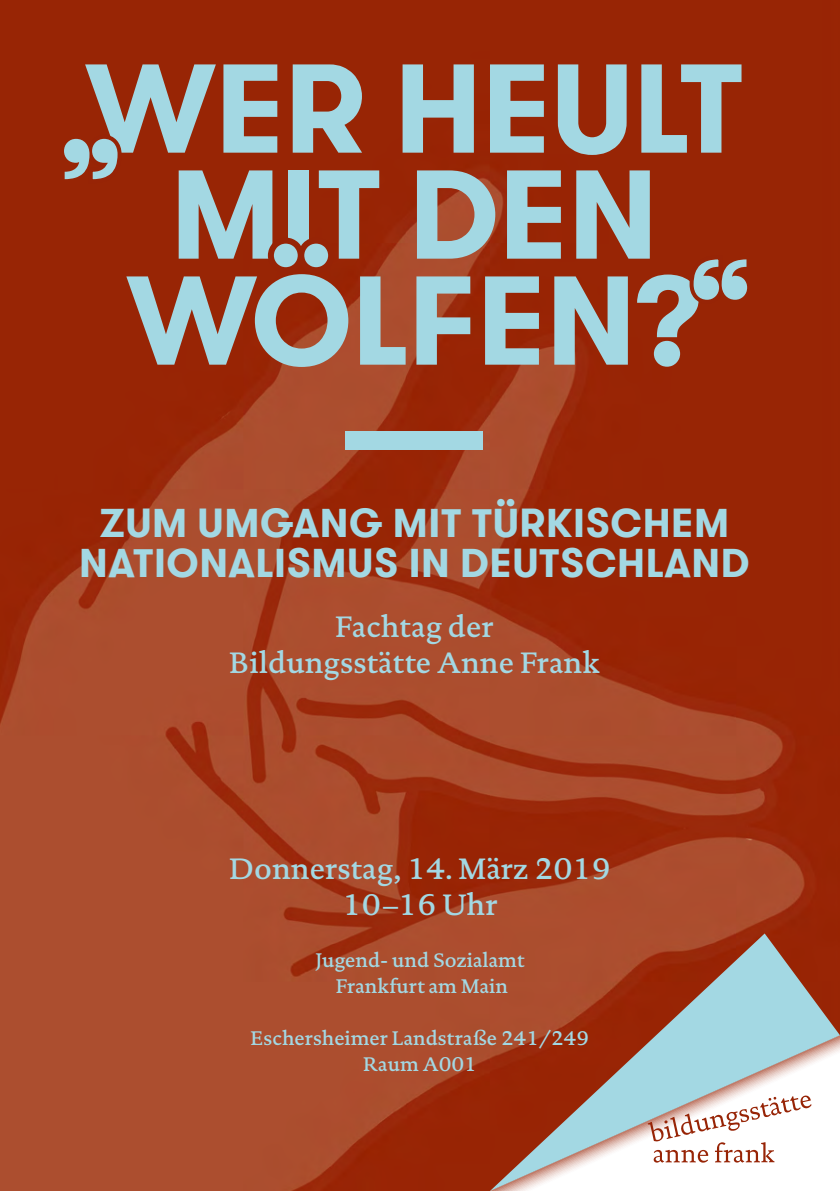
<style>
.page{position:relative;width:840px;height:1191px;background:#fff}
.page>*{position:absolute;margin:0;border:0;box-sizing:border-box;transform-origin:0 0}
.t1{font:700 150px "GT Walsheim Pro";color:#a3d8e3}
.t2{font:700 126px/106px "GT Walsheim Pro";letter-spacing:-.005em;color:#a3d8e3;text-align:center}
.t3{font:700 40px "GT Walsheim Pro";letter-spacing:.015em;color:#a3d8e3}
.t4{font:500 30px/36px "DTL Documenta TOT";color:#a3d8e3;text-align:center}
.t5{font:500 20px/26px "DTL Documenta TOT";color:#a3d8e3;text-align:center}
</style>
<div class="page">
<img style="left:0;top:0;width:839px;height:1191px">
<svg style="left:451px;top:1027px;width:38px;height:164px;background:#9d2e0f"></svg>
<svg style="left:489px;top:933px;width:350px;height:258px"></svg>
<svg style="left:263px;top:233px;width:75px;height:57px;background:#994932"></svg>
<svg style="left:64px;top:133px;width:60px;height:52px;background:#9c766a"></svg>
<svg style="left:686px;top:253px;width:60px;height:53px;background:#9c7468"></svg>
<svg style="left:0;top:912px;width:1px;height:232px"></svg>
<h2 class="t2" style="left:85px;top:57px;width:659px">WER HEULT<br>MIT DEN<br>WÖLFEN?</h2>
<h1 class="t1" style="left:338px;top:344px;width:152px">—</h1>
<h3 class="t3" style="left:99px;top:497px;width:630px">ZUM UMGANG MIT TÜRKISCHEM</h3>
<h3 class="t3" style="left:79px;top:537px;width:671px">NATIONALISMUS IN DEUTSCHLAND</h3>
<h3 class="t4" style="left:229px;top:608px;width:371px">Fachtag der<br>Bildungsstätte Anne Frank</h3>
<h3 class="t4" style="left:229px;top:850px;width:383px">Donnerstag, 14. März 2019<br>10–16 Uhr</h3>
<p class="t5" style="left:315px;top:947px;width:210px">Jugend- und Sozialamt<br>Frankfurt am Main</p>
<p class="t5" style="left:250px;top:1025px;width:340px">Eschersheimer Landstraße 241/249<br>Raum A001</p>
</div>
